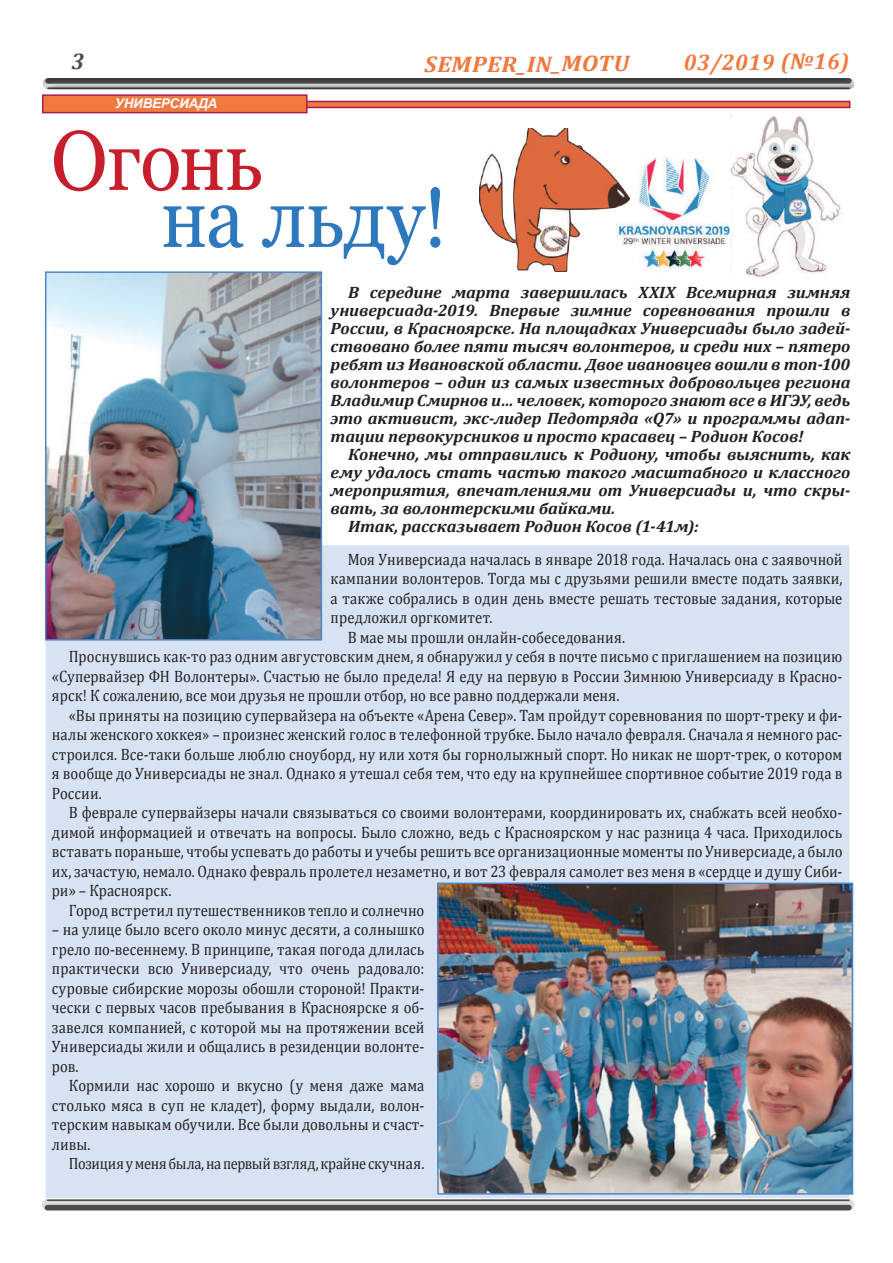
<style>
.page{position:relative;width:893px;height:1263px;background:#fff}
.page>*{position:absolute;margin:0;border:0;box-sizing:border-box;transform-origin:0 0}
.t1{font:84.3px "Georgia";letter-spacing:-.01em;color:#2e78bd;scale:.9 1}
.t2{font:84.3px "Georgia";letter-spacing:-.01em;color:#c71e2c;scale:.9 1}
.t3{font:italic 700 22.5px "Cambria";color:#f1793f;scale:1.09 1}
.t4{font:italic 700 22.5px "Cambria";color:#f1793f}
.t5{font:16.5px/19.5px "Cambria";letter-spacing:.005em;color:#231f20;text-align:justify;scale:.89 1}
.t6{font:italic 700 16.5px/18px "Cambria";letter-spacing:-.005em;color:#231f20;text-align:justify;scale:1.04 1}
.t7{font:16.2px "Cambria";letter-spacing:-.02em;color:#231f20;scale:.89 1}
.t8{font:italic 700 13.5px "Arial";letter-spacing:-.02em;color:#fefbfc}
.s1{font-size:16.5px}
</style>
<div class="page">
<svg style="left:47px;top:1201px;width:802px;height:4px;background:#d2d3d5"></svg>
<hr style="left:47px;top:1199px;width:802px;height:2px;background:#4b4c4d">
<div style="left:47px;top:1205px;width:802px;height:5px;background:#4b4c4d"></div>
<div style="left:0;top:33px;width:893px;height:102px;background:#231f20;opacity:.5"></div>
<div style="left:45px;top:544px;width:805px;height:655px;background:#d7e3f3;border:1px solid #fff"></div>
<svg style="left:308px;top:101px;width:542px;height:7px;background:#d65842"></svg>
<div style="left:42px;top:94px;width:266px;height:19px;background:#f1793f;border:2px solid #a81f4a"></div>
<img style="left:440px;top:885px;width:410px;height:306px">
<div style="left:437px;top:882px;width:416px;height:312px;border:2px solid #4e86c4"></div>
<img style="left:728px;top:113px;width:115px;height:166px">
<img style="left:629px;top:153px;width:100px;height:120px">
<img style="left:480px;top:128px;width:149px;height:144px">
<img style="left:48px;top:274px;width:271px;height:364px">
<div style="left:45px;top:271px;width:277px;height:370px;border:2px solid #4e86c4"></div>
<svg style="left:72px;top:54px;width:12px;height:15px"></svg>
<p class="t8" style="left:115px;top:94px;width:104px">УНИВЕРСИАДА</p>
<h2 class="t3" style="left:424px;top:50px;width:189px;rotate:-1deg">SEMPER_IN_MOTU</h2>
<h2 class="t4" style="left:684px;top:47px;width:167px;rotate:-1deg">03/2019 (№16)</h2>
<h1 class="t2" style="left:51px;top:110px;width:236px">Огонь</h1>
<h1 class="t1" style="left:161px;top:167px;width:320px">на льду!</h1>
<p class="t6" style="left:331px;top:283px;width:501px;text-indent:18px">В середине марта завершилась XXIX Всемирная зимняя универсиада-2019. Впервые зимние соревнования прошли в России, в Красноярске. На площадках Универсиады было задей&shy;ствовано более пяти тысяч волонтеров, и среди них – пятеро ребят из Ивановской области. Двое ивановцев вошли в топ-100 волонтеров – один из самых известных добровольцев региона Владимир Смирнов и… человек, которого знают все в ИГЭУ, ведь это активист, экс-лидер Педотряда «Q7» и программы адап&shy;тации первокурсников и просто красавец – Родион Косов!</p>
<p class="t6" style="left:348px;top:445px;width:484px">Конечно, мы отправились к Родиону, чтобы выяснить, как</p>
<p class="t6" style="left:331px;top:463px;width:501px">ему удалось стать частью такого масштабного и классного</p>
<p class="t6" style="left:331px;top:481px;width:501px">мероприятия, впечатлениями от Универсиады и, что скры-</p>
<p class="t6" style="left:331px;top:499px;width:275px">вать, за волонтерскими байками.</p>
<p class="t6" style="left:348px;top:517px;width:339px">Итак, рассказывает Родион Косов (1-41м):</p>
<p class="t5" style="left:348px;top:549px;width:557px">Моя Универсиада началась в январе 2018 года. Началась она с заявочной</p>
<p class="t5" style="left:331px;top:569px;width:577px">кампании волонтеров. Тогда мы с друзьями решили вместе подать заявки,</p>
<p class="t5" style="left:331px;top:588px;width:576px">а также собрались в один день вместе решать тестовые задания, которые</p>
<p class="t5" style="left:331px;top:608px;width:183px">предложил оргкомитет.</p>
<p class="t5" style="left:348px;top:627px;width:313px">В мае мы прошли онлайн-собеседования.</p>
<p class="t5" style="left:69px;top:647px;width:870px">Проснувшись как-то раз одним августовским днем, я обнаружил у себя в почте письмо с приглашением на позицию</p>
<p class="t5" style="left:52px;top:666px;width:890px">«Супервайзер ФН Волонтеры». Счастью не было предела! Я еду на первую в России Зимнюю Универсиаду в Красно-</p>
<p class="t5" style="left:52px;top:686px;width:639px">ярск! К сожалению, все мои друзья не прошли отбор, но все равно поддержали меня.</p>
<p class="t5" style="left:69px;top:705px;width:871px">«Вы приняты на позицию супервайзера на объекте «Арена Север». Там пройдут соревнования по шорт-треку и фи-</p>
<p class="t5" style="left:52px;top:725px;width:890px">налы женского хоккея» – произнес женский голос в телефонной трубке. Было начало февраля. Сначала я немного рас-</p>
<p class="t5" style="left:52px;top:744px;width:890px">строился. Все-таки больше люблю сноуборд, ну или хотя бы горнолыжный спорт. Но никак не шорт-трек, о котором</p>
<p class="t5" style="left:52px;top:764px;width:890px">я вообще до Универсиады не знал. Однако я утешал себя тем, что еду на крупнейшее спортивное событие 2019 года в</p>
<p class="t5" style="left:52px;top:783px;width:57px">России.</p>
<p class="t5" style="left:69px;top:803px;width:871px">В феврале супервайзеры начали связываться со своими волонтерами, координировать их, снабжать всей необхо-</p>
<p class="t5" style="left:52px;top:822px;width:890px">димой информацией и отвечать на вопросы. Было сложно, ведь с Красноярском у нас разница 4 часа. Приходилось</p>
<p class="t5" style="left:52px;top:842px;width:890px">вставать пораньше, чтобы успевать до работы и учебы решить все организационные моменты по Универсиаде, а было</p>
<p class="t5" style="left:52px;top:861px;width:890px">их, зачастую, немало. Однако февраль пролетел незаметно, и вот 23 февраля самолет вез меня в «сердце и душу Сиби-</p>
<p class="t5" style="left:52px;top:881px;width:136px">ри» – Красноярск.</p>
<p class="t5" style="left:69px;top:900px;width:401px">Город встретил путешественников тепло и солнечно</p>
<p class="t5" style="left:52px;top:920px;width:420px">– на улице было всего около минус десяти, а солнышко грело по-весеннему. В принципе, такая погода длилась практически всю Универсиаду, что очень радовало: суровые сибирские морозы обошли стороной! Практи&shy;чески с первых часов пребывания в Красноярске я об&shy;завелся компанией, с которой мы на протяжении всей Универсиады жили и общались в резиденции волонте&shy;ров.</p>
<p class="t5" style="left:52px;top:1076px;width:420px;text-indent:17px">Кормили нас хорошо и вкусно (у меня даже мама столько мяса в суп не кладет), форму выдали, волон&shy;терским навыкам обучили. Все были довольны и счаст&shy;ливы.</p>
<p class="t7" style="left:69px;top:1154px;width:401px">Позиция у меня была, на первый взгляд, крайне скуч<span class="s1">ная.</span></p>
</div>
